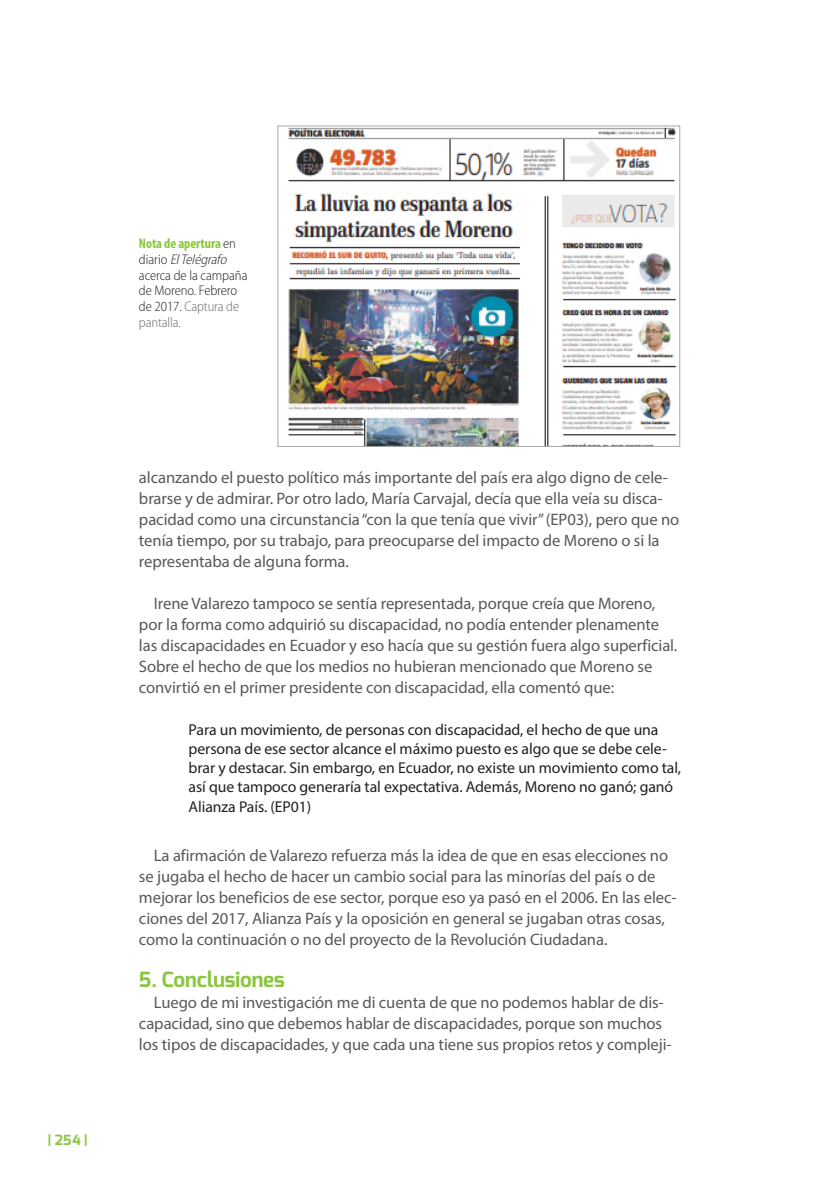
<style>
.page{position:relative;width:819px;height:1191px;background:#fff}
.page>*{position:absolute;margin:0;border:0;box-sizing:border-box;transform-origin:0 0}
.subtitulos{font:700 21px "Exo";letter-spacing:-.005em;color:#8bc63e}
.t1{font:16.62px/21px "Myriad Pro";letter-spacing:-.005em;color:#57585a}
.frases{font:15.75px/19.2px "Myriad Pro";letter-spacing:-.005em;color:#231f20}
.pie_de_foto{font:300 semi-condensed 14px/15.8px "Myriad Pro";letter-spacing:-.005em;color:#231f20}
.t2{font:700 14px "Exo";color:#8bc63e}
.s1{font-weight:700;font-stretch:condensed;color:#8bc63e}
.s2{font-style:italic}
.s3{color:#6c6d70}
</style>
<div class="page">
<img style="left:288px;top:128px;width:388px;height:316px">
<div style="left:277px;top:126px;width:403px;height:320px;border:1px solid #a8a9ad"></div>
<p class="pie_de_foto" style="left:139px;top:235px;width:110px"><span class="s1">Nota de apertura</span> en<br>d i a r i o <span class="s2">ElTelégrafo </span>acerca de la campaña de Moreno. Febrero de 2017. <span class="s3">Captura de pantalla.</span></p>
<p class="t2" style="left:48px;top:1131px;width:41px">| 254 |</p>
<p class="t1" style="left:139px;top:466px;width:542px">alcanzando el puesto político más importante del país era algo digno de cele&shy;brarse y de admirar. Por otro lado, María Carvajal, decía que ella veía su disca&shy;pacidad como una circunstancia “con la que tenía que vivir” (EP03), pero que no tenía tiempo, por su trabajo, para preocuparse del impacto de Moreno o si la representaba de alguna forma.</p>
<p class="t1" style="left:139px;top:592px;width:540px;text-indent:15px">Irene Valarezo tampoco se sentía representada, porque creía que Moreno, por la forma como adquirió su discapacidad, no podía entender plenamente las discapacidades en Ecuador y eso hacía que su gestión fuera algo superficial.<br>Sobre el hecho de que los medios no hubieran mencionado que Moreno se convirtió en el primer presidente con discapacidad, ella comentó que:</p>
<p class="frases" style="left:189px;top:719px;width:494px">Para un movimiento, de personas con discapacidad, el hecho de que una persona de ese sector alcance el máximo puesto es algo que se debe cele&shy;brar y destacar. Sin embargo, en Ecuador, no existe un movimiento como tal, así que tampoco generaría tal expectativa. Además, Moreno no ganó; ganó Alianza País. (EP01)</p>
<p class="t1" style="left:139px;top:844px;width:539px;text-indent:15px">La afirmación de Valarezo refuerza más la idea de que en esas elecciones no se jugaba el hecho de hacer un cambio social para las minorías del país o de mejorar los beneficios de ese sector, porque eso ya pasó en el 2006. En las elec&shy;ciones del 2017, Alianza País y la oposición en general se jugaban otras cosas, como la continuación o no del proyecto de la Revolución Ciudadana.</p>
<p class="subtitulos" style="left:139px;top:965px;width:147px">5. Conclusiones</p>
<p class="t1" style="left:139px;top:991px;width:534px;text-align:center">Luego de mi investigación me di cuenta de que no podemos hablar de dis&shy;capacidad, sino que debemos hablar de discapacidades, porque son muchos los tipos de discapacidades, y que cada una tiene sus propios retos y compleji-</p>
</div>
